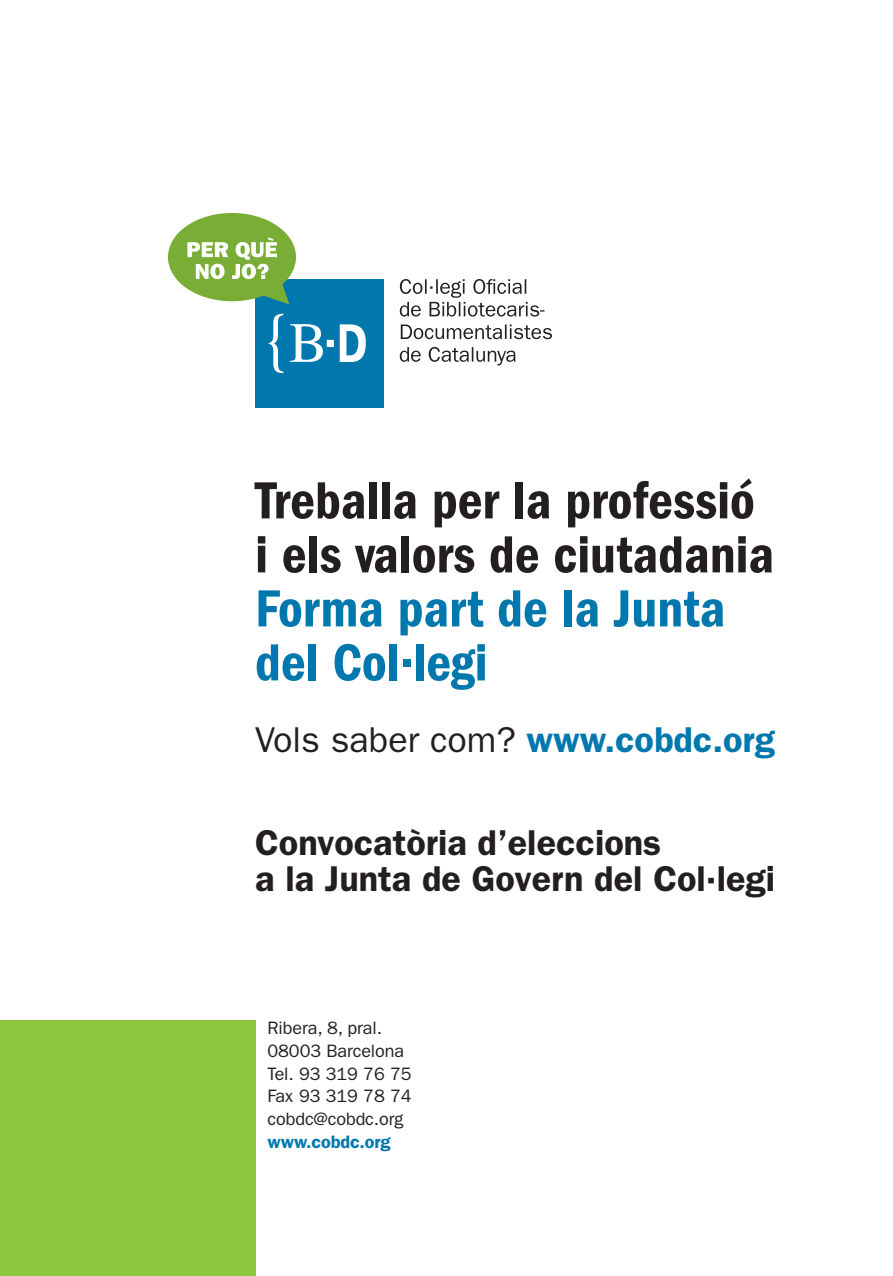
<style>
.page{position:relative;width:893px;height:1276px;background:#fff}
.page>*{position:absolute;margin:0;border:0;box-sizing:border-box;transform-origin:0 0}
.t1{font:54px/54px "ITC Franklin Gothic Std Dm Cd";color:#231f20}
.t2{font:54px/54px "ITC Franklin Gothic Std Dm Cd";color:#0078ae}
.t3{font:600 36px/36px "ITC Franklin Gothic Std";color:#231f20}
.t4{font:36px "ITC Franklin Gothic Std";color:#231f20}
.t5{font:18px/22.8px "ITC Franklin Gothic Std";letter-spacing:-.005em;color:#231f20}
.t6{font:600 18px "ITC Franklin Gothic Std";letter-spacing:-.005em;color:#0078ae}
.s1{font-weight:600;color:#0078ae}
</style>
<div class="page">
<div style="left:0;top:1020px;width:255px;height:256px;background:#8bc63e"></div>
<div style="left:255px;top:279px;width:128px;height:128px;background:#0078ae"></div>
<svg style="left:268px;top:314px;width:98px;height:59px"></svg>
<svg style="left:400px;top:347px;width:116px;height:18px"></svg>
<svg style="left:401px;top:324px;width:151px;height:15px"></svg>
<svg style="left:400px;top:279px;width:145px;height:37px"></svg>
<div style="left:168px;top:213px;width:128px;height:88px;background:#79ad36;border-radius:50%"></div>
<svg style="left:187px;top:237px;width:102px;height:67px"></svg>
<h1 class="t1" style="left:255px;top:474px;width:520px">Treballa per la professió i els valors de ciutadania</h1>
<h1 class="t2" style="left:255px;top:582px;width:472px">Forma part de la Junta del Col·legi</h1>
<h2 class="t4" style="left:255px;top:719px;width:521px">Vols saber com? <span class="s1">www.cobdc.org</span></h2>
<h2 class="t3" style="left:255px;top:824px;width:521px">Convocatòria d’eleccions<br>a la Junta de Govern del Col·legi</h2>
<p class="t5" style="left:268px;top:1016px;width:145px">Ribera, 8, pral.<br>08003 Barcelona<br>Tel. 93 319 76 75<br>Fax 93 319 78 74 cobdc@cobdc.org</p>
<p class="t6" style="left:268px;top:1131px;width:125px">www.cobdc.org</p>
</div>
